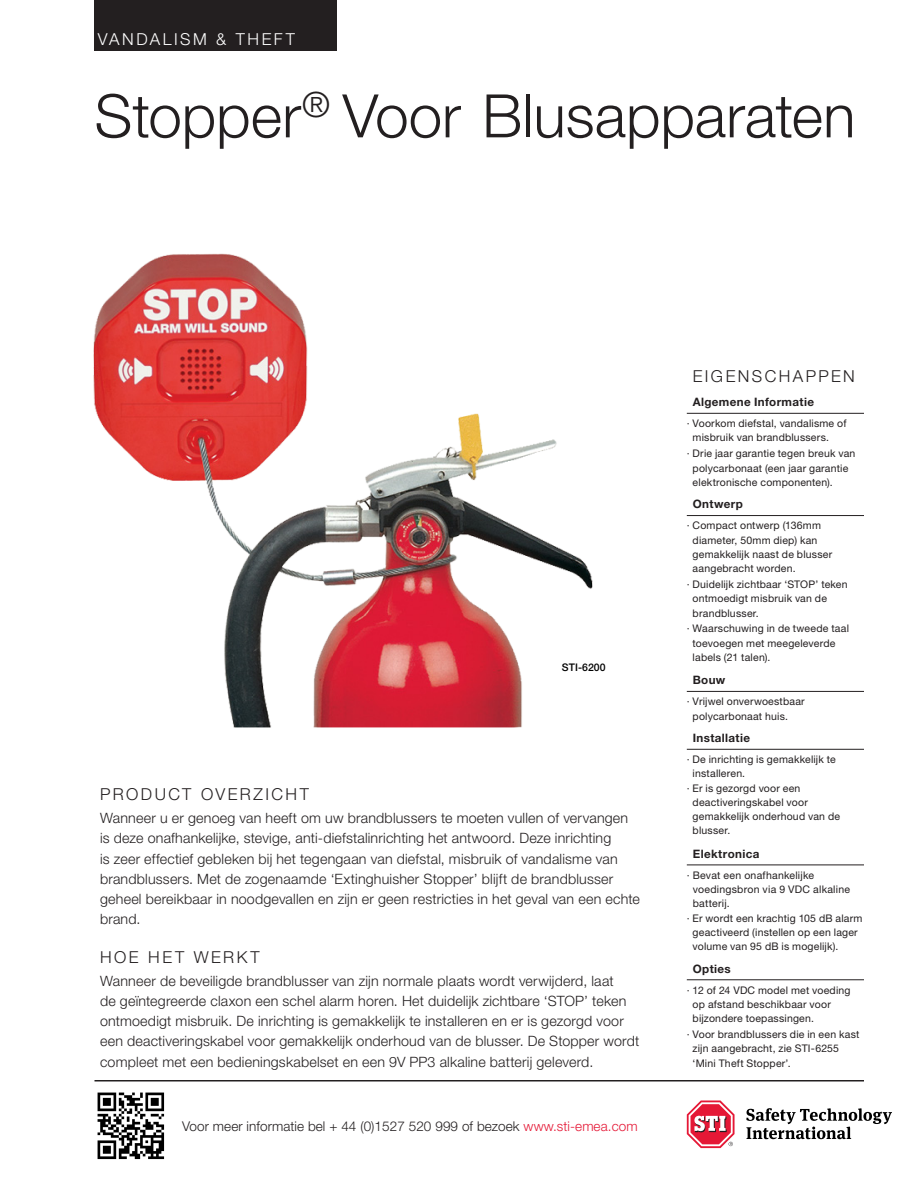
<style>
.page{position:relative;width:918px;height:1188px;background:#fff}
.page>*{position:absolute;margin:0;border:0;box-sizing:border-box;transform-origin:0 0}
.head_1{font:300 60px "Helvetica Neue LT Std";color:#231f20}
.head_3{font:300 16.5px "Helvetica Neue LT Std";letter-spacing:.15em;color:#231f20}
.head_3-2{font:300 16.5px "Helvetica Neue LT Std";letter-spacing:.15em;color:#fff}
.text_1{font:300 14.25px/20.2px "Helvetica Neue LT Std";letter-spacing:.015em;color:#231f20}
.t1{font:300 13.5px "Helvetica Neue LT Std";letter-spacing:.005em;color:#231f20}
.head4_sidebar{font:700 11.7px "Helvetica Neue LT Std";letter-spacing:.03em;color:#231f20}
.sidebar_bullet{font:10.5px/14.2px "Helvetica Neue LT Std";letter-spacing:.02em;color:#231f20}
.head_4{font:10.5px/14.2px "Helvetica Neue LT Std";letter-spacing:.025em;color:#231f20}
.t2{font:500 10.5px "Helvetica Neue LT Std";letter-spacing:.005em;color:#000}
.s1{color:#e51836}
</style>
<div class="page">
<hr style="left:94px;top:1080px;width:770px;height:2px;background:#231f20">
<hr style="left:687px;top:413px;width:177px;height:1px;background:#231f20">
<hr style="left:687px;top:515px;width:177px;height:1px;background:#231f20">
<hr style="left:687px;top:691px;width:177px;height:1px;background:#231f20">
<hr style="left:687px;top:749px;width:177px;height:1px;background:#231f20">
<hr style="left:687px;top:865px;width:177px;height:1px;background:#231f20">
<hr style="left:687px;top:979px;width:177px;height:1px;background:#231f20">
<img style="left:97px;top:1092px;width:68px;height:68px">
<svg style="left:687px;top:1101px;width:205px;height:47px"></svg>
<img style="left:93px;top:253px;width:500px;height:475px">
<div style="left:94px;top:0;width:244px;height:51px;background:#231f20"></div>
<p class="head_3-2" style="left:98px;top:29px;width:199px">VANDALISM &amp; THEFT</p>
<p class="head_1" style="left:94px;top:79px;width:762px">Stopper<sup>®</sup> Voor Blusapparaten</p>
<p class="t2" style="left:562px;top:661px;width:45px">STI-6200</p>
<p class="head_3" style="left:100px;top:784px;width:210px">PRODUCT OVERZICHT</p>
<p class="text_1" style="left:100px;top:808px;width:541px">Wanneer u er genoeg van heeft om uw brandblussers te moeten vullen of vervangen is deze onafhankelijke, stevige, anti-diefstalinrichting het antwoord. Deze inrichting<br>is zeer effectief gebleken bij het tegengaan van diefstal, misbruik of vandalisme van brandblussers. Met de zogenaamde ‘Extinghuisher Stopper’ blijft de brandblusser geheel bereikbaar in noodgevallen en zijn er geen restricties in het geval van een echte brand.</p>
<p class="head_3" style="left:100px;top:947px;width:161px">HOE HET WERKT</p>
<p class="text_1" style="left:100px;top:970px;width:541px">Wanneer de beveiligde brandblusser van zijn normale plaats wordt verwijderd, laat<br>de geïntegreerde claxon een schel alarm horen. Het duidelijk zichtbare ‘STOP’ teken ontmoedigt misbruik. De inrichting is gemakkelijk te installeren en er is gezorgd voor een deactiveringskabel voor gemakkelijk onderhoud van de blusser. De Stopper wordt compleet met een bedieningskabelset en een 9V PP3 alkaline batterij geleverd.</p>
<p class="text_1" style="left:183px;top:1116px;width:450px">For more information, call +44 (0) 1527 520 or visit <span class="s1">www.sti-europe.com</span></p>
<p class="t1" style="left:182px;top:1118px;width:457px">Voor meer informatie bel + 44 (0)1527 520 999 of bezoek <span class="s1">www.sti-emea.com</span></p>
<p class="head_3" style="left:693px;top:367px;width:164px">EIGENSCHAPPEN</p>
<p class="head4_sidebar" style="left:693px;top:395px;width:123px">Algemene Informatie</p>
<p class="sidebar_bullet" style="left:693px;top:416px;width:155px;text-indent:-6px">· Voorkom diefstal, vandalisme of misbruik van brandblussers.</p>
<p class="sidebar_bullet" style="left:693px;top:446px;width:164px;text-indent:-6px">· Drie jaar garantie tegen breuk van polycarbonaat (een jaar garantie elektronische componenten).</p>
<p class="head4_sidebar" style="left:693px;top:497px;width:51px">Ontwerp</p>
<p class="sidebar_bullet" style="left:693px;top:518px;width:141px;text-indent:-6px">· Compact ontwerp (136mm diameter, 50mm diep) kan gemakkelijk naast de blusser aangebracht worden.</p>
<p class="sidebar_bullet" style="left:693px;top:577px;width:157px;text-indent:-6px">· Duidelijk zichtbaar ‘STOP’ teken ontmoedigt misbruik van de brandblusser.</p>
<p class="sidebar_bullet" style="left:693px;top:621px;width:158px;text-indent:-6px">· Waarschuwing in de tweede taal toevoegen met meegeleverde labels (21 talen).</p>
<p class="head4_sidebar" style="left:693px;top:673px;width:34px">Bouw</p>
<p class="sidebar_bullet" style="left:693px;top:694px;width:114px;text-indent:-6px">· Vrijwel onverwoestbaar polycarbonaat huis.</p>
<p class="head4_sidebar" style="left:693px;top:731px;width:59px">Installatie</p>
<p class="sidebar_bullet" style="left:687px;top:752px;width:150px">· De inrichting is gemakkelijk te</p>
<p class="sidebar_bullet" style="left:693px;top:766px;width:54px">installeren.</p>
<p class="sidebar_bullet" style="left:687px;top:781px;width:115px">· Er is gezorgd voor een</p>
<p class="sidebar_bullet" style="left:693px;top:795px;width:117px">deactiveringskabel voor</p>
<p class="sidebar_bullet" style="left:693px;top:809px;width:149px">gemakkelijk onderhoud van de</p>
<p class="sidebar_bullet" style="left:693px;top:823px;width:39px">blusser.</p>
<p class="head4_sidebar" style="left:693px;top:846px;width:68px">Elektronica</p>
<p class="head_4" style="left:693px;top:868px;width:159px;text-indent:-6px">· Bevat een onafhankelijke voedingsbron via 9 VDC alkaline batterij.</p>
<p class="sidebar_bullet" style="left:693px;top:911px;width:171px;text-indent:-6px">· Er wordt een krachtig 105 dB alarm geactiveerd (instellen op een lager volume van 95 dB is mogelijk).</p>
<p class="head4_sidebar" style="left:693px;top:961px;width:39px">Opties</p>
<p class="sidebar_bullet" style="left:693px;top:983px;width:159px;text-indent:-6px">· 12 of 24 VDC model met voeding op afstand beschikbaar voor bijzondere toepassingen.</p>
<p class="sidebar_bullet" style="left:693px;top:1027px;width:168px;text-indent:-6px">· Voor brandblussers die in een kast zijn aangebracht, zie STI-6255 ‘Mini Theft Stopper’.</p>
</div>
